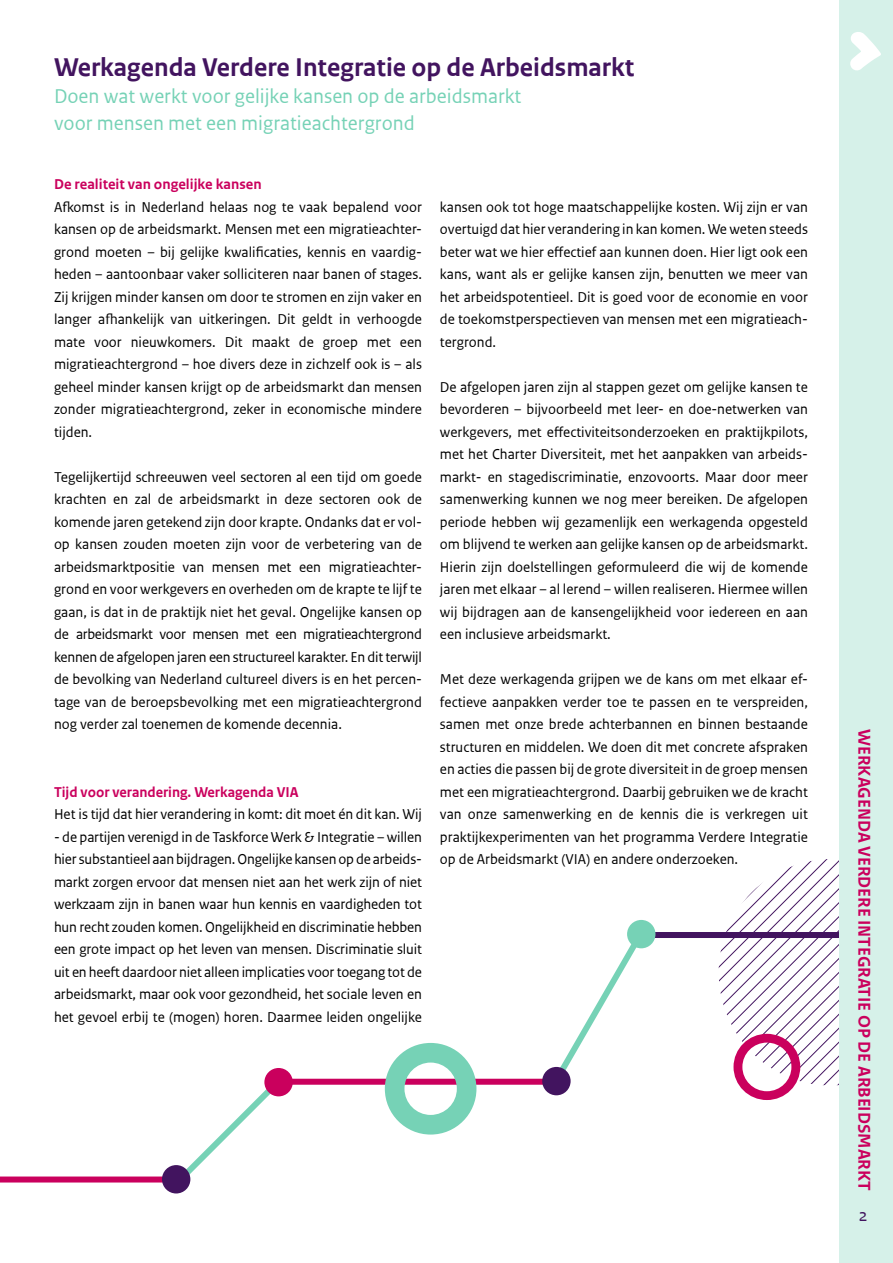
<style>
.page{position:relative;width:893px;height:1263px;background:#fff}
.page>*{position:absolute;margin:0;border:0;box-sizing:border-box;transform-origin:0 0}
.t1{font:700 27px "Rijksoverheid Sans Text TT";color:#42145f}
.t2{font:21px/27px "Rijksoverheid Sans Text TT";color:#76d2b6}
.t3{font:700 18px "Rijksoverheid Sans Text TT";color:#ca005d}
.t4{font:18px "Rijksoverheid Sans Text TT";color:#42145f}
.t5{font:15px/22.5px "Rijksoverheid Sans Text TT";color:#000;text-align:justify}
.t6{font:700 15px "Rijksoverheid Sans Text TT";color:#ca005d}
</style>
<div class="page">
<div style="left:638px;top:932px;width:255px;height:6px;background:#42145f"></div>
<svg style="left:180px;top:927px;width:469px;height:260px"></svg>
<svg style="left:385px;top:1043px;width:91px;height:91px"></svg>
<div style="left:0;top:1176px;width:179px;height:6px;background:#ca005d"></div>
<svg style="left:718px;top:859px;width:121px;height:241px"></svg>
<div style="left:162px;top:1165px;width:28px;height:28px;background:#42145f;border-radius:50%"></div>
<div style="left:264px;top:1068px;width:29px;height:28px;background:#ca005d;border-radius:50%"></div>
<div style="left:542px;top:1067px;width:29px;height:28px;background:#42145f;border-radius:50%"></div>
<div style="left:627px;top:920px;width:28px;height:28px;background:#76d2b6;border-radius:50%"></div>
<div style="left:839px;top:0;width:54px;height:1263px;background:#d6f1e9"></div>
<svg style="left:850px;top:32px;width:31px;height:39px"></svg>
<h1 class="t1" style="left:54px;top:52px;width:582px">Werkagenda Verdere Integratie op de Arbeidsmarkt</h1>
<h2 class="t2" style="left:54px;top:83px;width:469px">Doen wat werkt voor gelijke kansen op de arbeidsmarkt voor mensen met een migratieachtergrond</h2>
<p class="t6" style="left:54px;top:176px;width:209px">De realiteit van ongelijke kansen</p>
<p class="t5" style="left:54px;top:196px;width:369px">Afkomst is in Nederland helaas nog te vaak bepalend voor kansen op de arbeidsmarkt. Mensen met een migratieachter&shy;grond moeten – bij gelijke kwalificaties, kennis en vaardig&shy;heden – aantoonbaar vaker solliciteren naar banen of stages.<br>Zij krijgen minder kansen om door te stromen en zijn vaker en langer afhankelijk van uitkeringen. Dit geldt in verhoogde mate voor nieuwkomers. Dit maakt de groep met een migratieachtergrond – hoe divers deze in zichzelf ook is – als geheel minder kansen krijgt op de arbeidsmarkt dan mensen zonder migratieachtergrond, zeker in economische mindere tijden.</p>
<p class="t5" style="left:54px;top:466px;width:369px">Tegelijkertijd schreeuwen veel sectoren al een tijd om goede krachten en zal de arbeidsmarkt in deze sectoren ook de komende jaren getekend zijn door krapte. Ondanks dat er vol&shy;op kansen zouden moeten zijn voor de verbetering van de arbeidsmarktpositie van mensen met een migratieachter&shy;grond en voor werkgevers en overheden om de krapte te lijf te gaan, is dat in de praktijk niet het geval. Ongelijke kansen op de arbeidsmarkt voor mensen met een migratieachtergrond kennen de afgelopen jaren een structureel karakter. En dit terwijl de bevolking van Nederland cultureel divers is en het percen&shy;tage van de beroepsbevolking met een migratieachtergrond nog verder zal toenemen de komende decennia.</p>
<p class="t6" style="left:54px;top:783px;width:246px">Tijd voor verandering. Werkagenda VIA</p>
<p class="t5" style="left:54px;top:803px;width:369px">Het is tijd dat hier verandering in komt: dit moet én dit kan. Wij</p>
<p class="t5" style="left:54px;top:826px;width:369px">- de partijen verenigd in de Taskforce Werk &amp; Integratie – willen hier substantieel aan bijdragen. Ongelijke kansen op de arbeids&shy;markt zorgen ervoor dat mensen niet aan het werk zijn of niet werkzaam zijn in banen waar hun kennis en vaardigheden tot hun recht zouden komen. Ongelijkheid en discriminatie hebben een grote impact op het leven van mensen. Discriminatie sluit uit en heeft daardoor niet alleen implicaties voor toegang tot de arbeidsmarkt, maar ook voor gezondheid, het sociale leven en het gevoel erbij te (mogen) horen. Daarmee leiden ongelijke</p>
<p class="t5" style="left:440px;top:196px;width:369px">kansen ook tot hoge maatschappelijke kosten. Wij zijn er van overtuigd dat hier verandering in kan komen. We weten steeds beter wat we hier effectief aan kunnen doen. Hier ligt ook een kans, want als er gelijke kansen zijn, benutten we meer van het arbeidspotentieel. Dit is goed voor de economie en voor de toekomstperspectieven van mensen met een migratieach&shy;tergrond.</p>
<p class="t5" style="left:440px;top:376px;width:369px">De afgelopen jaren zijn al stappen gezet om gelijke kansen te bevorderen – bijvoorbeeld met leer- en doe- netwerken van werkgevers, met effectiviteitsonderzoeken en praktijkpilots, met het Charter Diversiteit, met het aanpakken van arbeids&shy;markt- en stagediscriminatie, enzovoorts. Maar door meer samenwerking kunnen we nog meer bereiken. De afgelopen periode hebben wij gezamenlijk een werkagenda opgesteld om blijvend te werken aan gelijke kansen op de arbeidsmarkt.<br>Hierin zijn doelstellingen geformuleerd die wij de komende jaren met elkaar – al lerend – willen realiseren. Hiermee willen wij bijdragen aan de kansengelijkheid voor iedereen en aan een inclusieve arbeidsmarkt.</p>
<p class="t5" style="left:440px;top:668px;width:369px">Met deze werkagenda grijpen we de kans om met elkaar ef&shy;fectieve aanpakken verder toe te passen en te verspreiden, samen met onze brede achterbannen en binnen bestaande structuren en middelen. We doen dit met concrete afspraken en acties die passen bij de grote diversiteit in de groep mensen met een migratieachtergrond. Daarbij gebruiken we de kracht van onze samenwerking en de kennis die is verkregen uit praktijkexperimenten van het programma Verdere Integratie op de Arbeidsmarkt (VIA) en andere onderzoeken.</p>
<p class="t3" style="left:874px;top:729px;width:463px;rotate:90deg">WERKAGENDA VERDERE INTEGRATIE OP DE ARBEIDSMARKT</p>
<p class="t4" style="left:859px;top:1205px;width:10px">2</p>
</div>
